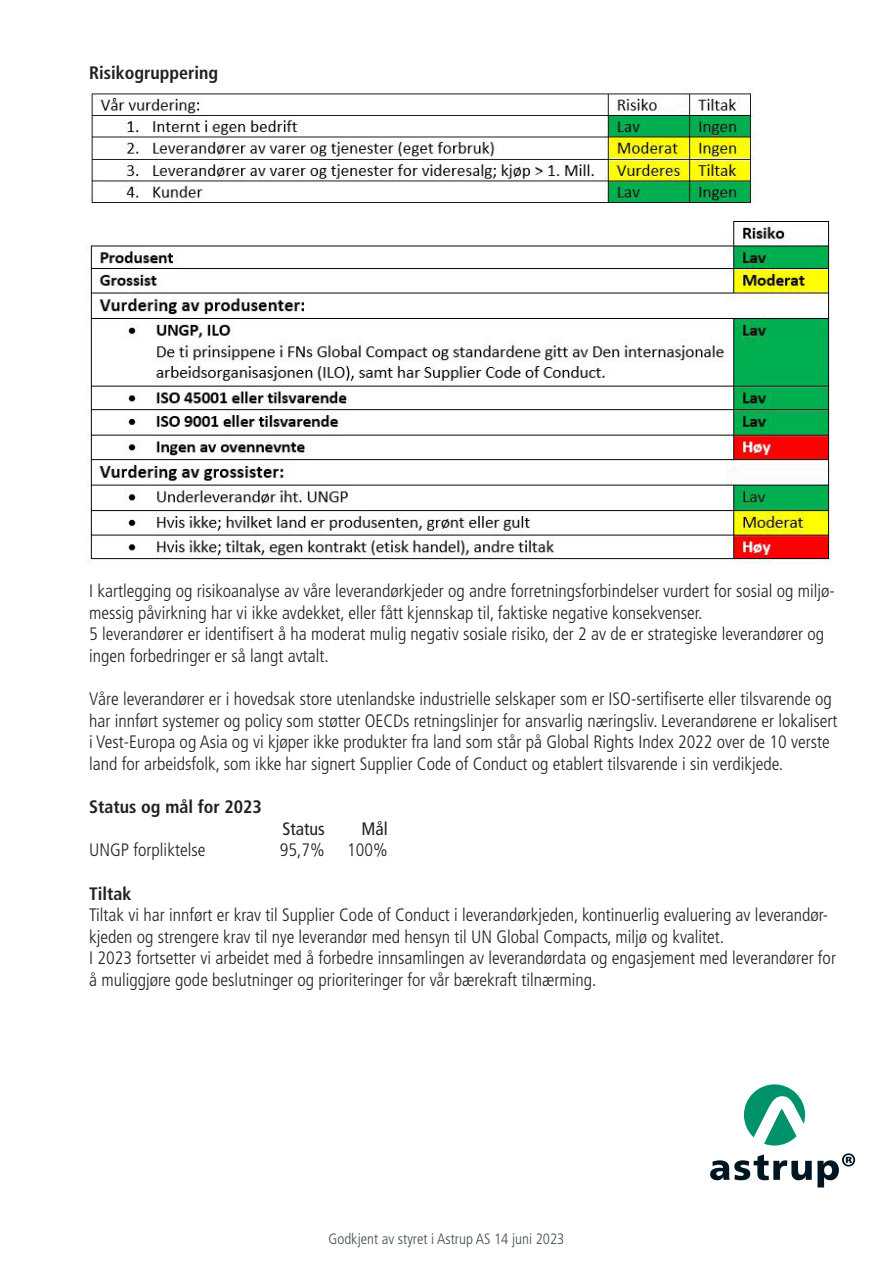
<style>
.page{position:relative;width:893px;height:1263px;background:#fff}
.page>*{position:absolute;margin:0;border:0;box-sizing:border-box;transform-origin:0 0}
.t1{font:300 condensed 18px/21.6px "Frutiger LT Std";color:#231f20}
.t2{font:700 condensed 18px "Frutiger LT Std";color:#231f20}
.t3{font:condensed 18px "Frutiger LT Std";color:#231f20}
.t4{font:300 condensed 15px "Frutiger LT Std";color:#424e53}
</style>
<div class="page">
<svg style="left:744px;top:1084px;width:61px;height:61px"></svg>
<svg style="left:710px;top:1153px;width:145px;height:34px"></svg>
<img style="left:91px;top:91px;width:667px;height:113px">
<img style="left:86px;top:221px;width:745px;height:342px">
<p class="t2" style="left:89px;top:62px;width:130px">Risikogruppering</p>
<p class="t1" style="left:89px;top:580px;width:747px">I kartlegging og risikoanalyse av våre leverandørkjeder og andre forretningsforbindelser vurdert for sosial og miljø&shy;messig påvirkning har vi ikke avdekket, eller fått kjennskap til, faktiske negative konsekvenser.</p>
<p class="t1" style="left:89px;top:624px;width:736px">5 leverandører er identifisert å ha moderat mulig negativ sosiale risiko, der 2 av de er strategiske leverandører og ingen forbedringer er så langt avtalt.</p>
<p class="t1" style="left:89px;top:688px;width:750px">Våre leverandører er i hovedsak store utenlandske industrielle selskaper som er ISO-sertifiserte eller tilsvarende og har innført systemer og policy som støtter OECDs retningslinjer for ansvarlig næringsliv. Leverandørene er lokalisert i Vest-Europa og Asia og vi kjøper ikke produkter fra land som står på Global Rights Index 2022 over de 10 verste land for arbeidsfolk, som ikke har signert Supplier Code of Conduct og etablert tilsvarende i sin verdikjede.</p>
<p class="t2" style="left:89px;top:796px;width:174px">Status og mål for 2023</p>
<p class="t3" style="left:282px;top:818px;width:44px">Status</p>
<p class="t3" style="left:361px;top:818px;width:28px">Mål</p>
<p class="t1" style="left:89px;top:840px;width:118px">UNGP forpliktelse</p>
<p class="t1" style="left:280px;top:840px;width:109px">95,7% 100%</p>
<p class="t2" style="left:89px;top:883px;width:44px">Tiltak</p>
<p class="t1" style="left:89px;top:904px;width:740px">Tiltak vi har innført er krav til Supplier Code of Conduct i leverandørkjeden, kontinuerlig evaluering av leverandør-</p>
<p class="t1" style="left:89px;top:926px;width:636px">kjeden og strengere krav til nye leverandør med hensyn til UN Global Compacts, miljø og kvalitet.</p>
<p class="t1" style="left:89px;top:948px;width:748px">I 2023 fortsetter vi arbeidet med å forbedre innsamlingen av leverandørdata og engasjement med leverandører for</p>
<p class="t1" style="left:89px;top:969px;width:509px">å muliggjøre gode beslutninger og prioriteringer for vår bærekraft tilnærming.</p>
<p class="t4" style="left:328px;top:1231px;width:237px">Godkjent av styret i Astrup AS 14 juni 2023</p>
</div>
